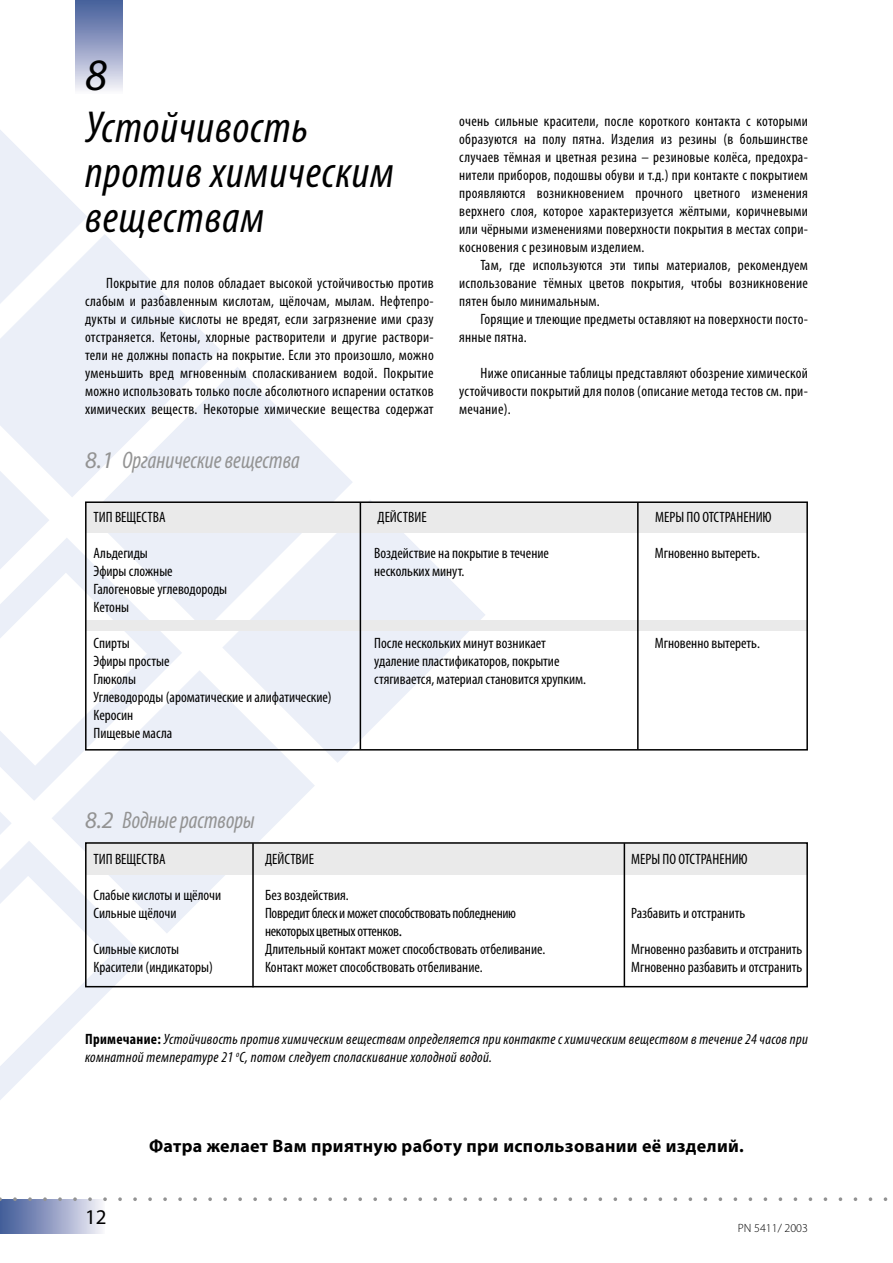
<style>
.page{position:relative;width:893px;height:1263px;background:#fff}
.page>*{position:absolute;margin:0;border:0;box-sizing:border-box;transform-origin:0 0}
.t1{font:italic condensed 45px/45px "Myriad Pro";letter-spacing:.02em;color:#000}
.t2{font:italic 45px "Myriad Pro";color:#000}
.t3{font:italic condensed 24px "Myriad Pro";color:#939393;scale:.95 1}
.t4{font:21px "Myriad Pro";color:#000}
.t5{font:700 18px "Myriad Pro";letter-spacing:.02em;color:#000}
.t6{font:condensed 15px/18px "Myriad Pro";color:#000}
.t7{font:italic condensed 15px/18px "Myriad Pro";letter-spacing:.02em;color:#000}
.t8{font:condensed 15px "Myriad Pro";letter-spacing:-.02em;color:#000}
.t9{font:condensed 15px/18px "Myriad Pro";letter-spacing:.02em;color:#000}
.t10{font:300 12px "Myriad Pro";color:#000}
.s1{font-stretch:normal}
.s2{font-weight:700;font-style:normal}
</style>
<div class="page">
<svg style="left:0;top:130px;width:87px;height:104px"></svg>
<svg style="left:0;top:497px;width:49px;height:41px"></svg>
<svg style="left:0;top:234px;width:220px;height:263px;fill:#ebeff8"></svg>
<svg style="left:90px;top:367px;width:262px;height:253px;fill:#ebeff8"></svg>
<svg style="left:144px;top:671px;width:171px;height:262px;fill:#ebeff8"></svg>
<svg style="left:222px;top:500px;width:264px;height:263px;fill:#ebeff8"></svg>
<svg style="left:0;top:538px;width:182px;height:263px"></svg>
<svg style="left:0;top:708px;width:144px;height:392px"></svg>
<div style="left:0;top:1199px;width:105px;height:34px;background:linear-gradient(to right,#3d5796,#f4f1f8)"></div>
<svg style="left:0;top:1197px;width:888px;height:6px"></svg>
<div style="left:85px;top:842px;width:723px;height:33px;background:#eaeaea"></div>
<div style="left:85px;top:620px;width:723px;height:10px;background:#eaeaea"></div>
<div style="left:85px;top:502px;width:723px;height:30px;background:#eaeaea"></div>
<div style="left:75px;top:0;width:47px;height:94px;background:linear-gradient(to bottom,#405998,#f5f2f9)"></div>
<div style="left:85px;top:501px;width:723px;height:249px;border:2px solid #000"></div>
<hr style="left:360px;top:503px;width:1px;height:246px;background:#000">
<hr style="left:637px;top:503px;width:2px;height:246px;background:#000">
<div style="left:85px;top:842px;width:723px;height:145px;border:2px solid #000"></div>
<hr style="left:252px;top:843px;width:2px;height:144px;background:#000">
<hr style="left:624px;top:843px;width:1px;height:143px;background:#000">
<h1 class="t2" style="left:85px;top:47px;width:24px">8</h1>
<h1 class="t1" style="left:85px;top:106px;width:311px">Устойчивость против химическим веществам</h1>
<p class="t6" style="left:85px;top:274px;width:350px;text-align:justify;text-indent:21px">Покрытие для полов обладает высокой устойчивостью против слабым и разбавленным кислотам, щёлочам, мылам. Нефтепро&shy;дукты и сильные кислоты не вредят, если загрязнение ими сразу отстраняется. Кетоны, хлорные растворители и другие раствори&shy;тели не должны попасть на покрытие. Если это произошло, можно уменьшить вред мгновенным споласкиванием водой. Покрытие можно использовать только после абсолютного испарении остатков химических веществ. Некоторые химические вещества содержат</p>
<p class="t6" style="left:459px;top:112px;width:350px;text-align:justify">очень сильные красители, после короткого контакта с которыми образуются на полу пятна. Изделия из резины (в большинстве случаев тёмная и цветная резина – резиновые колёса, предохра&shy;нители приборов, подошвы обуви и т.д.) при контакте с покрытием проявляются возникновением прочного цветного изменения верхнего слоя, которое характеризуется жёлтыми, коричневыми или чёрными изменениями поверхности покрытия в местах сопри&shy;косновения с резиновым изделием.</p>
<p class="t6" style="left:459px;top:256px;width:350px;text-align:justify;text-indent:21px">Там, где используются эти типы материалов, рекомендуем использование тёмных цветов покрытия, чтобы возникновение пятен было минимальным.</p>
<p class="t9" style="left:459px;top:310px;width:350px;text-indent:21px">Горящие и тлеющие предметы оставляют на поверхности посто&shy;янные пятна.</p>
<p class="t6" style="left:459px;top:364px;width:350px;text-align:justify;text-indent:21px">Ниже описанные таблицы представляют обозрение химической устойчивости покрытий для полов (описание метода тестов см. при&shy;мечание).</p>
<h2 class="t3" style="left:85px;top:447px;width:228px"><span class="s1">8.1</span> Органические вещества</h2>
<p class="t6" style="left:94px;top:508px;width:73px">ТИП ВЕЩЕСТВА</p>
<p class="t6" style="left:378px;top:508px;width:51px">ДЕЙСТВИЕ</p>
<p class="t6" style="left:655px;top:508px;width:118px">МЕРЫ ПО ОТСТРАНЕНИЮ</p>
<p class="t6" style="left:94px;top:544px;width:135px">Альдегиды<br>Эфиры сложные<br>Галогеновые углеводороды<br>Кетоны</p>
<p class="t6" style="left:94px;top:634px;width:240px">Спирты<br>Эфиры простые<br>Глюколы<br>Углеводороды (ароматические и алифатические)<br>Керосин<br>Пищевые масла</p>
<p class="t6" style="left:374px;top:544px;width:176px">Воздействие на покрытие в течение нескольких минут.</p>
<p class="t6" style="left:655px;top:544px;width:107px">Мгновенно вытереть.</p>
<p class="t6" style="left:374px;top:634px;width:213px">После нескольких минут возникает удаление пластификаторов, покрытие стягивается, материал становится хрупким.</p>
<p class="t6" style="left:655px;top:634px;width:107px">Мгновенно вытереть.</p>
<h2 class="t3" style="left:85px;top:807px;width:180px"><span class="s1">8.2</span> Водные растворы</h2>
<p class="t6" style="left:94px;top:850px;width:73px">ТИП ВЕЩЕСТВА</p>
<p class="t6" style="left:265px;top:850px;width:51px">ДЕЙСТВИЕ</p>
<p class="t6" style="left:631px;top:850px;width:118px">МЕРЫ ПО ОТСТРАНЕНИЮ</p>
<p class="t6" style="left:94px;top:886px;width:129px">Слабые кислоты и щёлочи</p>
<p class="t6" style="left:265px;top:886px;width:85px">Без воздействия.</p>
<p class="t6" style="left:94px;top:904px;width:84px">Сильные щёлочи</p>
<p class="t8" style="left:265px;top:905px;width:253px">Повредит блеск и может способствовать побледнению</p>
<p class="t6" style="left:631px;top:904px;width:116px">Разбавить и отстранить</p>
<p class="t8" style="left:265px;top:923px;width:138px">некоторых цветных оттенков<span class="s1">.</span></p>
<p class="t6" style="left:94px;top:940px;width:87px">Сильные кислоты</p>
<p class="t6" style="left:265px;top:940px;width:282px">Длительный контакт может способствовать отбеливание.</p>
<p class="t6" style="left:631px;top:940px;width:173px">Мгновенно разбавить и отстранить</p>
<p class="t6" style="left:94px;top:958px;width:121px">Красители (индикаторы)</p>
<p class="t6" style="left:265px;top:958px;width:219px">Контакт может способствовать отбеливание.</p>
<p class="t6" style="left:631px;top:958px;width:173px">Мгновенно разбавить и отстранить</p>
<p class="t7" style="left:85px;top:1030px;width:724px"><span class="s2">Примечание:</span> Устойчивость против химическим веществам определяется при контакте с химическим веществом в течение 24 часов при комнатной температуре 21 <sup>о</sup>С, потом следует споласкивание холодной водой.</p>
<h3 class="t4" style="left:85px;top:1204px;width:23px">12</h3>
<p class="t5" style="left:149px;top:1134px;width:596px">Фатра желает Вам приятную работу при использовании её изделий.</p>
<p class="t10" style="left:738px;top:1221px;width:71px">PN 5411/ 2003</p>
</div>
